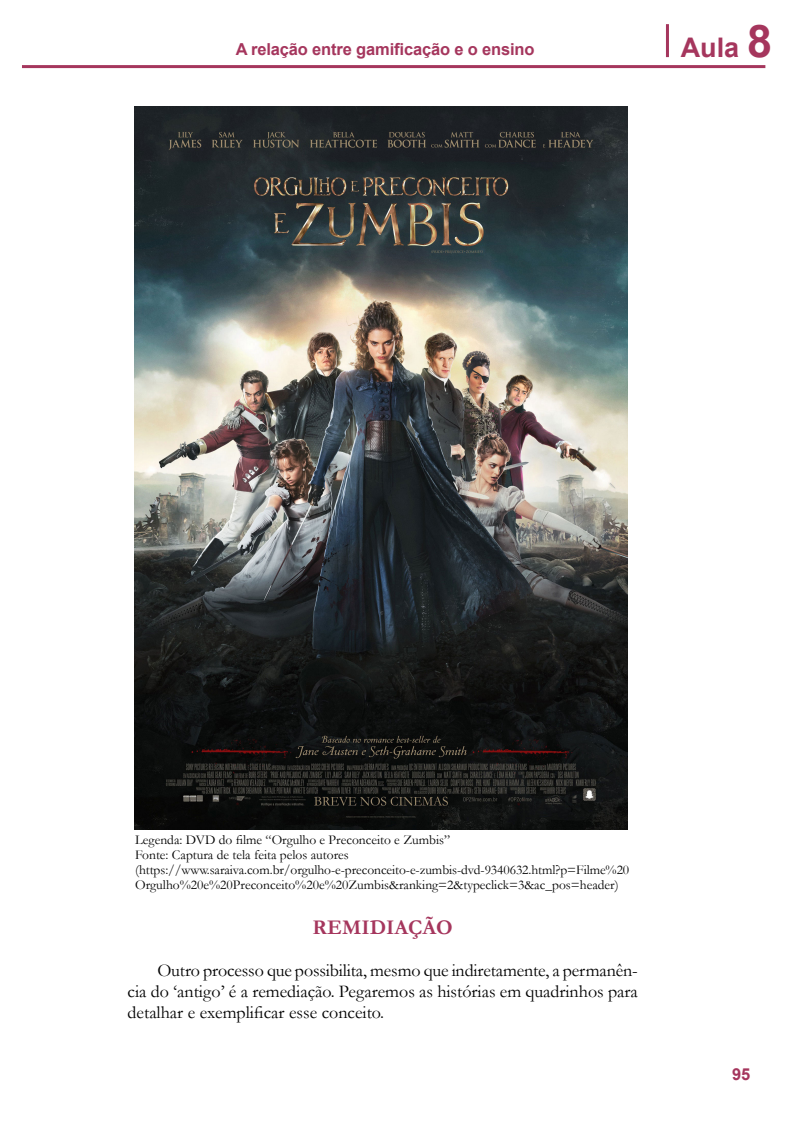
<style>
.page{position:relative;width:808px;height:1127px;background:#fff}
.page>*{position:absolute;margin:0;border:0;box-sizing:border-box;transform-origin:0 0}
.t1{font:700 27px "Arial";color:#a5365d}
.A_-_Entretitulos{font:700 21px "Garamond";color:#a5365d}
.A_-_Texto{font:18px/21px "Garamond";color:#000;text-align:justify}
.t2{font:700 16.5px "Arial";letter-spacing:-.01em;color:#a5365d}
.A_-_Legenda{font:13.5px/15px "Garamond";color:#000}
.s1{font-size:45px}
</style>
<div class="page">
<hr style="left:666px;top:24px;width:3px;height:33px;background:#a5365d">
<hr style="left:22px;top:65px;width:743px;height:3px;background:#a5365d">
<img style="left:135px;top:106px;width:492px;height:724px">
<p class="t2" style="left:236px;top:38px;width:300px">A relação entre gamificação e o ensino</p>
<h1 class="t1" style="left:681px;top:29px;width:93px">Aula <span class="s1">8</span></h1>
<p class="A_-_Legenda" style="left:135px;top:832px;width:316px">Legenda: DVD do filme “Orgulho e Preconceito e Zumbis”</p>
<p class="A_-_Legenda" style="left:135px;top:847px;width:215px">Fonte: Captura de tela feita pelos autores</p>
<p class="A_-_Legenda" style="left:135px;top:862px;width:496px">(https://www.saraiva.com.br/orgulho-e-preconceito-e-zumbis-dvd-9340632.html?p=Filme%20<br>Orgulho%20e%20Preconceito%20e%20Zumbis&amp;ranking=2&amp;typeclick=3&amp;ac_pos=header)</p>
<p class="A_-_Entretitulos" style="left:313px;top:913px;width:142px">REMIDIAÇÃO</p>
<p class="A_-_Texto" style="left:128px;top:959px;width:512px;text-indent:30px">Outro processo que possibilita, mesmo que indiretamente, a permanên&shy;cia do ‘antigo’ é a remediação. Pegaremos as histórias em quadrinhos para detalhar e exemplificar esse conceito.</p>
<p class="t2" style="left:732px;top:1063px;width:20px">95</p>
</div>
